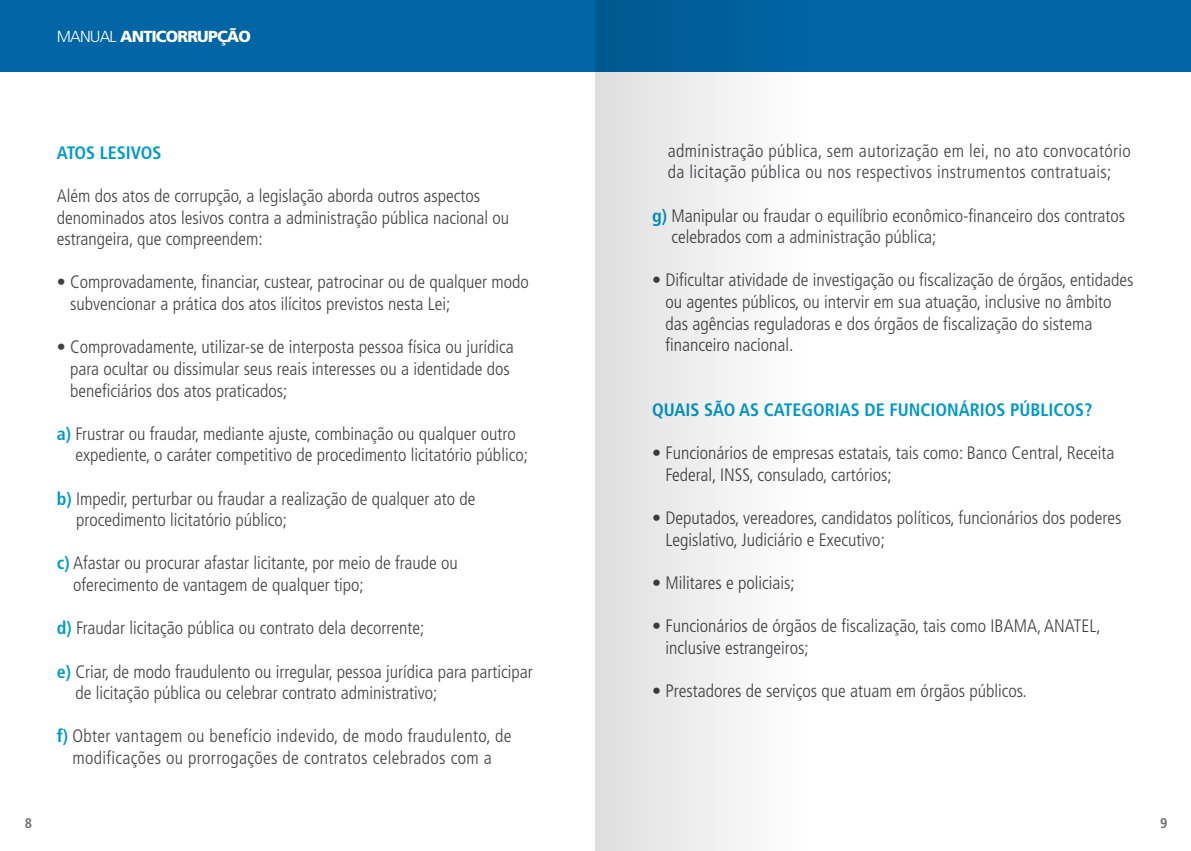
<style>
.page{position:relative;width:1191px;height:851px;background:#fff}
.page>*{position:absolute;margin:0;border:0;box-sizing:border-box;transform-origin:0 0}
.t1{font:300 condensed 18px/21.6px "Frutiger LT Std";color:#414042}
.t2{font:300 condensed 18px/21.6px "Frutiger LT Std";letter-spacing:.02em;color:#414042;text-align:center}
.t3{font:700 condensed 18px "Frutiger LT Std";color:#009ac7}
.t4{font:900 16px "Frutiger LT Std";letter-spacing:-.05em;color:#fff}
.t5{font:700 condensed 14px "Frutiger LT Std";color:#6d6e71}
.s1{font-weight:300}
.s2{font-weight:700;color:#009ac7}
</style>
<div class="page">
<div style="left:0;top:0;width:1191px;height:71px;background:#0065a4"></div>
<svg style="left:595px;top:0;width:306px;height:850px"></svg>
<p class="t4" style="left:57px;top:26px;width:196px"><span class="s1">MANUAL</span> ANTICORRUPÇÃO</p>
<p class="t3" style="left:57px;top:142px;width:106px">ATOS LESIVOS</p>
<p class="t1" style="left:57px;top:185px;width:454px">Além dos atos de corrupção, a legislação aborda outros aspectos denominados atos lesivos contra a administração pública nacional ou estrangeira, que compreendem:</p>
<p class="t1" style="left:70px;top:271px;width:460px;text-indent:-13px">• Comprovadamente, financiar, custear, patrocinar ou de qualquer modo subvencionar a prática dos atos ilícitos previstos nesta Lei;</p>
<p class="t1" style="left:70px;top:336px;width:445px;text-indent:-13px">• Comprovadamente, utilizar-se de interposta pessoa física ou jurídica para ocultar ou dissimular seus reais interesses ou a identidade dos beneficiários dos atos praticados;</p>
<p class="t1" style="left:75px;top:423px;width:454px;text-indent:-19px"><span class="s2">A)</span> Frustrar ou fraudar, mediante ajuste, combinação ou qualquer outro expediente, o caráter competitivo de procedimento licitatório público;</p>
<p class="t1" style="left:76px;top:487px;width:401px;text-indent:-19px"><span class="s2">B)</span> Impedir, perturbar ou fraudar a realização de qualquer ato de procedimento licitatório público;</p>
<p class="t1" style="left:73px;top:552px;width:386px;text-indent:-16px"><span class="s2">C)</span> Afastar ou procurar afastar licitante, por meio de fraude ou oferecimento de vantagem de qualquer tipo;</p>
<p class="t1" style="left:57px;top:617px;width:369px"><span class="s2">D)</span> Fraudar licitação pública ou contrato dela decorrente;</p>
<p class="t1" style="left:75px;top:660px;width:459px;text-indent:-19px"><span class="s2">E)</span> Criar, de modo fraudulento ou irregular, pessoa jurídica para participar de licitação pública ou celebrar contrato administrativo;</p>
<p class="t2" style="left:57px;top:725px;width:456px"><span class="s2">F)</span> Obter vantagem ou benefício indevido, de modo fraudulento, de modificações ou prorrogações de contratos celebrados com a</p>
<p class="t2" style="left:668px;top:140px;width:464px;text-align:left">administração pública, sem autorização em lei, no ato convocatório da licitação pública ou nos respectivos instrumentos contratuais;</p>
<p class="t1" style="left:671px;top:205px;width:455px;text-indent:-19px"><span class="s2">G)</span> Manipular ou fraudar o equilíbrio econômico-financeiro dos contratos celebrados com a administração pública;</p>
<p class="t1" style="left:665px;top:269px;width:469px;text-indent:-13px">• Dificultar atividade de investigação ou fiscalização de órgãos, entidades ou agentes públicos, ou intervir em sua atuação, inclusive no âmbito das agências reguladoras e dos órgãos de fiscalização do sistema financeiro nacional.</p>
<p class="t3" style="left:652px;top:399px;width:63px">QUAIS SÃO</p>
<p class="t3" style="left:739px;top:399px;width:36px">AS CATEGOR</p>
<p class="t3" style="left:834px;top:399px;width:259px">IAS DE FUNCIONÁRIOS PÚBLICOS?</p>
<p class="t1" style="left:665px;top:442px;width:450px;text-indent:-13px">• Funcionários de empresas estatais, tais como: Banco Central, Receita<br>Federal, INSS, consulado, cartórios;</p>
<p class="t1" style="left:665px;top:507px;width:457px;text-indent:-13px">• Deputados, vereadores, candidatos políticos, funcionários dos poderes<br>Legislativo, Judiciário e Executivo;</p>
<p class="t1" style="left:652px;top:572px;width:144px">• Militares e policiais;</p>
<p class="t1" style="left:665px;top:615px;width:437px;text-indent:-13px">• Funcionários de órgãos de fiscalização, tais como IBAMA, ANATEL, inclusive estrangeiros;</p>
<p class="t1" style="left:652px;top:680px;width:376px">• Prestadores de serviços que atuam em órgãos públicos.</p>
<p class="t5" style="left:25px;top:814px;width:9px">8</p>
<p class="t5" style="left:1160px;top:814px;width:9px">9</p>
</div>
